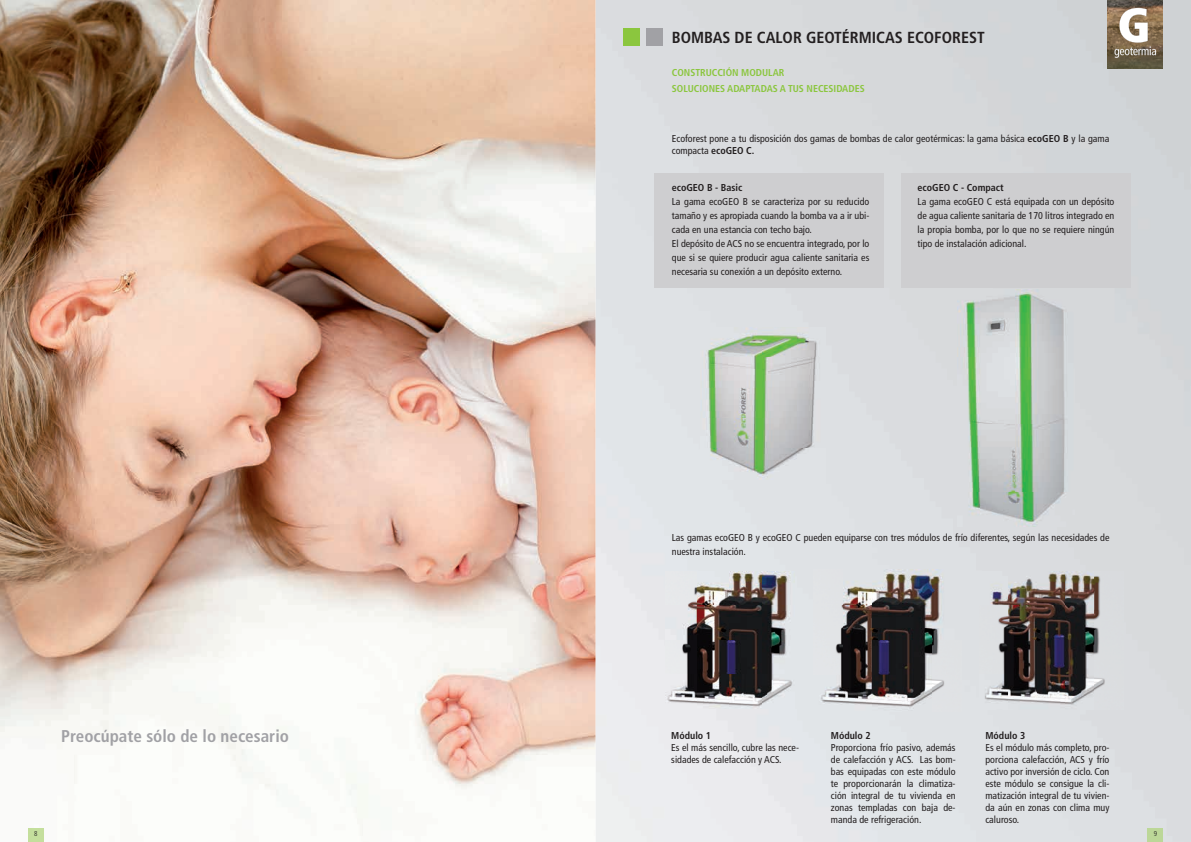
<style>
.page{position:relative;width:1191px;height:842px;background:#fff}
.page>*{position:absolute;margin:0;border:0;box-sizing:border-box;transform-origin:0 0}
.t1{font:700 condensed 17.1px "Frutiger LT Std";color:#a1a1a5}
.t2{font:700 condensed 16px "Frutiger LT Std";color:#231f20}
.t3{font:condensed 10px/12px "Frutiger LT Std";color:#231f20}
.t4{font:700 condensed 10px/16px "Frutiger LT Std";color:#8bc63e}
.t5{font:700 condensed 10px "Frutiger LT Std";color:#231f20}
.t6{font:300 condensed 7px "Frutiger LT Std";color:#231f20}
.s1{font-weight:700}
</style>
<div class="page">
<img style="left:0;top:0;width:1191px;height:842px">
<div style="left:624px;top:28px;width:16px;height:18px;background:#8bc63e"></div>
<div style="left:646px;top:28px;width:16px;height:18px;background:#a1a1a5"></div>
<img style="left:700px;top:328px;width:125px;height:151px">
<img style="left:665px;top:571px;width:129px;height:138px">
<img style="left:813px;top:570px;width:148px;height:141px">
<img style="left:979px;top:571px;width:144px;height:138px">
<img style="left:957px;top:290px;width:117px;height:236px">
<div style="left:654px;top:173px;width:229px;height:114px;background:#ceced0"></div>
<div style="left:901px;top:173px;width:229px;height:114px;background:#ceced0"></div>
<img style="left:1107px;top:0;width:55px;height:69px">
<svg style="left:1114px;top:8px;width:42px;height:50px"></svg>
<img style="left:1147px;top:828px;width:15px;height:14px">
<img style="left:28px;top:828px;width:15px;height:14px">
<h2 class="t2" style="left:672px;top:28px;width:314px">BOMBAS DE CALOR GEOTÉRMICAS ECOFOREST</h2>
<p class="t4" style="left:672px;top:65px;width:194px">CONSTRUCCIÓN MODULAR<br>SOLUCIONES ADAPTADAS A TUS NECESIDADES</p>
<p class="t3" style="left:672px;top:132px;width:439px">Ecoforest pone a tu disposición dos gamas de bombas de calor geotérmicas: la gama básica <span class="s1">ecoGEO B</span> y la gama compacta <span class="s1">ecoGEO C.</span></p>
<p class="t5" style="left:672px;top:181px;width:72px">ecoGEO B - Basic</p>
<p class="t3" style="left:672px;top:194px;width:199px;line-height:14px">La gama ecoGEO B se caracteriza por su reducido tamaño y es apropiada cuando la bomba va a ir ubi&shy;cada en una estancia con techo bajo.<br>El depósito de ACS no se encuentra integrado, por lo que si se quiere producir agua caliente sanitaria es necesaria su conexión a un depósito externo.</p>
<p class="t5" style="left:917px;top:181px;width:87px">ecoGEO C - Compact</p>
<p class="t3" style="left:917px;top:194px;width:198px;line-height:14px;text-align:justify">La gama ecoGEO C está equipada con un depósito de agua caliente sanitaria de 170 litros integrado en la propia bomba, por lo que no se requiere ningún tipo de instalación adicional.</p>
<h1 class="t1" style="left:61px;top:726px;width:229px">Preocúpate sólo de lo necesario</h1>
<p class="t3" style="left:672px;top:531px;width:439px;line-height:14px">Las gamas ecoGEO B y ecoGEO C pueden equiparse con tres módulos de frío diferentes, según las necesidades de nuestra instalación.</p>
<p class="t5" style="left:671px;top:730px;width:41px">Módulo 1</p>
<p class="t3" style="left:671px;top:742px;width:129px">Es el más sencillo, cubre las nece&shy;sidades de calefacción y ACS.</p>
<p class="t5" style="left:831px;top:730px;width:41px">Módulo 2</p>
<p class="t3" style="left:831px;top:742px;width:126px;text-align:justify">Proporciona frío pasivo, además de calefacción y ACS. Las bom&shy;bas equipadas con este módulo te proporcionarán la climatiza&shy;ción integral de tu vivienda en zonas templadas con baja de&shy;manda de refrigeración.</p>
<p class="t5" style="left:985px;top:730px;width:41px">Módulo 3</p>
<p class="t3" style="left:985px;top:742px;width:126px;text-align:justify">Es el módulo más completo, pro&shy;porciona calefacción, ACS y frío activo por inversión de ciclo. Con este módulo se consigue la cli&shy;matización integral de tu vivien&shy;da aún en zonas con clima muy caluroso.</p>
<p class="t6" style="left:34px;top:829px;width:5px">8</p>
<p class="t6" style="left:1153px;top:829px;width:5px">9</p>
</div>
